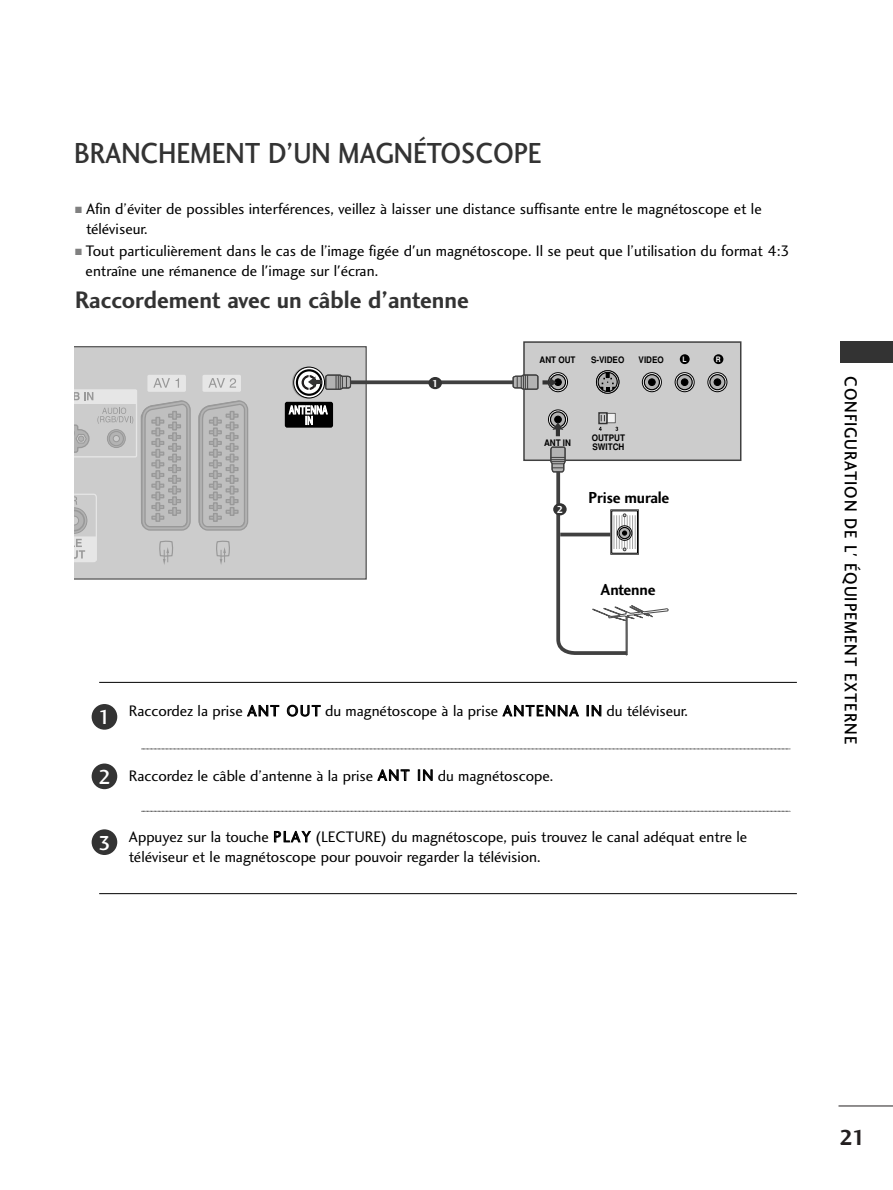
<style>
.page{position:relative;width:893px;height:1190px;background:#fff}
.page>*{position:absolute;margin:0;border:0;box-sizing:border-box;transform-origin:0 0}
.t1{font:30px "Charlotte Sans Medium Plain";color:#333;scale:.9 1}
.t2{font:24.75px "Charlotte Sans Bold Plain";color:#333;scale:.95 1}
.t3{font:22.5px "Charlotte Sans Bold Plain";color:#231f20}
.t4{font:21px "Charlotte Sans Medium Plain";color:#fff}
.t5{font:18px "Charlotte Sans Medium Plain";letter-spacing:.06em;color:#000;scale:.9 1}
.t6{font:16.5px "Charlotte Sans Bold Plain";letter-spacing:-.01em;color:#000;scale:.95 1}
.t7{font:15.75px/19.5px "Charlotte Sans Book Plain";letter-spacing:-.005em;color:#000}
.t8{font:10.5px "Charlotte Sans Bold Plain";color:#fff}
.t9{font:700 9px/8.9px "Helvetica";color:#000;scale:.9 1}
.t10{font:700 7.5px "Helvetica";color:#fff;scale:.9 1}
.s1{color:#808080}
</style>
<div class="page">
<hr style="left:838px;top:1105px;width:54px;height:1px;background:#231f20">
<div style="left:840px;top:342px;width:52px;height:21px;background:#333"></div>
<svg style="left:74px;top:346px;width:293px;height:233px;background:#c4c4c4"></svg>
<svg style="left:292px;top:366px;width:32px;height:33px"></svg>
<svg style="left:293px;top:367px;width:32px;height:31px"></svg>
<svg style="left:296px;top:369px;width:26px;height:27px"></svg>
<div style="left:523px;top:341px;width:218px;height:120px;background:#ccc;border:2px solid #404040"></div>
<svg style="left:548px;top:372px;width:19px;height:20px"></svg>
<svg style="left:550px;top:374px;width:16px;height:16px"></svg>
<div style="left:554px;top:378px;width:7px;height:8px;background:#000;border:1px solid #000;border-radius:50%"></div>
<svg style="left:548px;top:410px;width:19px;height:19px"></svg>
<svg style="left:550px;top:411px;width:16px;height:16px"></svg>
<div style="left:554px;top:416px;width:7px;height:7px;background:#000;border:1px solid #000;border-radius:50%"></div>
<svg style="left:707px;top:372px;width:20px;height:20px"></svg>
<svg style="left:709px;top:374px;width:16px;height:16px"></svg>
<div style="left:713px;top:378px;width:8px;height:8px;background:#000;border:1px solid #000;border-radius:50%"></div>
<svg style="left:675px;top:372px;width:19px;height:20px"></svg>
<svg style="left:676px;top:374px;width:16px;height:16px"></svg>
<div style="left:681px;top:378px;width:7px;height:8px;background:#000;border:1px solid #000;border-radius:50%"></div>
<svg style="left:642px;top:372px;width:19px;height:20px"></svg>
<svg style="left:643px;top:374px;width:17px;height:16px"></svg>
<div style="left:648px;top:378px;width:7px;height:8px;background:#000;border:1px solid #000;border-radius:50%"></div>
<svg style="left:596px;top:370px;width:23px;height:23px"></svg>
<svg style="left:597px;top:372px;width:20px;height:20px"></svg>
<svg style="left:599px;top:372px;width:16px;height:19px"></svg>
<div style="left:606px;top:413px;width:9px;height:10px;background:#f2f2f2;border:1px solid #666"></div>
<svg style="left:598px;top:412px;width:9px;height:12px"></svg>
<svg style="left:601px;top:415px;width:4px;height:6px"></svg>
<svg style="left:352px;top:380px;width:160px;height:4px"></svg>
<svg style="left:512px;top:374px;width:44px;height:16px"></svg>
<svg style="left:552px;top:422px;width:11px;height:14px"></svg>
<div style="left:679px;top:354px;width:10px;height:10px;background:#000;border-radius:50%"></div>
<div style="left:713px;top:354px;width:10px;height:10px;background:#000;border-radius:50%"></div>
<svg style="left:74px;top:373px;width:278px;height:195px;background:#c1c1c1"></svg>
<svg style="left:549px;top:446px;width:120px;height:210px"></svg>
<hr style="left:99px;top:682px;width:697px;height:1px;background:#000">
<hr style="left:99px;top:893px;width:697px;height:1px;background:#000">
<svg style="left:142px;top:748px;width:648px;height:1px"></svg>
<svg style="left:142px;top:811px;width:648px;height:1px"></svg>
<div style="left:428px;top:377px;width:14px;height:12px;background:#333;border-radius:50%"></div>
<div style="left:553px;top:503px;width:13px;height:12px;background:#333;border-radius:50%"></div>
<div style="left:92px;top:763px;width:25px;height:26px;background:#333;border-radius:50%"></div>
<div style="left:92px;top:829px;width:25px;height:26px;background:#333;border-radius:50%"></div>
<div style="left:92px;top:704px;width:25px;height:25px;background:#333;border-radius:50%"></div>
<h1 class="t1" style="left:74px;top:142px;width:520px">BRANCHEMENT D’UN MAGNÉTOSCOPE</h1>
<p class="t7" style="left:86px;top:201px;width:677px;text-indent:-11px"><span class="s1">■</span> Afin d’éviter de possibles interférences, veillez à laisser une distance suffisante entre le magnétoscope et le téléviseur.</p>
<p class="t7" style="left:86px;top:243px;width:705px;text-indent:-10px"><span class="s1">■</span> Tout particulièrement dans le cas de l’image figée d'un magnétoscope. Il se peut que l’utilisation du format 4:3 entraîne une rémanence de l'image sur l'écran.</p>
<h2 class="t2" style="left:75px;top:290px;width:416px">Raccordement avec un câble d’antenne</h2>
<p class="t8" style="left:432px;top:379px;width:8px">1</p>
<p class="t9" style="left:539px;top:356px;width:41px">ANT OUT</p>
<p class="t9" style="left:591px;top:356px;width:39px">S-VIDEO</p>
<p class="t9" style="left:638px;top:356px;width:30px">VIDEO</p>
<p class="t10" style="left:682px;top:356px;width:6px">L</p>
<p class="t10" style="left:716px;top:356px;width:7px">R</p>
<p class="t9" style="left:544px;top:439px;width:31px">ANT IN</p>
<p class="t8" style="left:556px;top:505px;width:8px">2</p>
<p class="t9" style="left:591px;top:434px;width:38px">OUTPUT<br>SWITCH</p>
<p class="t6" style="left:588px;top:490px;width:87px">Prise murale</p>
<p class="t6" style="left:600px;top:582px;width:59px">Antenne</p>
<h3 class="t4" style="left:99px;top:709px;width:14px">1</h3>
<p class="t7" style="left:129px;top:702px;width:560px">Raccordez la prise ANT OUT du magnétoscope à la prise ANTENNA IN du téléviseur.</p>
<h3 class="t4" style="left:99px;top:768px;width:14px">2</h3>
<p class="t7" style="left:129px;top:767px;width:426px">Raccordez le câble d’antenne à la prise ANT IN du magnétoscope.</p>
<h3 class="t4" style="left:99px;top:834px;width:14px">3</h3>
<p class="t7" style="left:129px;top:828px;width:619px">Appuyez sur la touche PLAY (LECTURE) du magnétoscope, puis trouvez le canal adéquat entre le téléviseur et le magnétoscope pour pouvoir regarder la télévision.</p>
<p class="t5" style="left:858px;top:376px;width:410px;rotate:90deg">CONFIGURATION DE L' ÉQUIPEMENT EXTERNE</p>
<h3 class="t3" style="left:839px;top:1128px;width:28px">21</h3>
</div>
